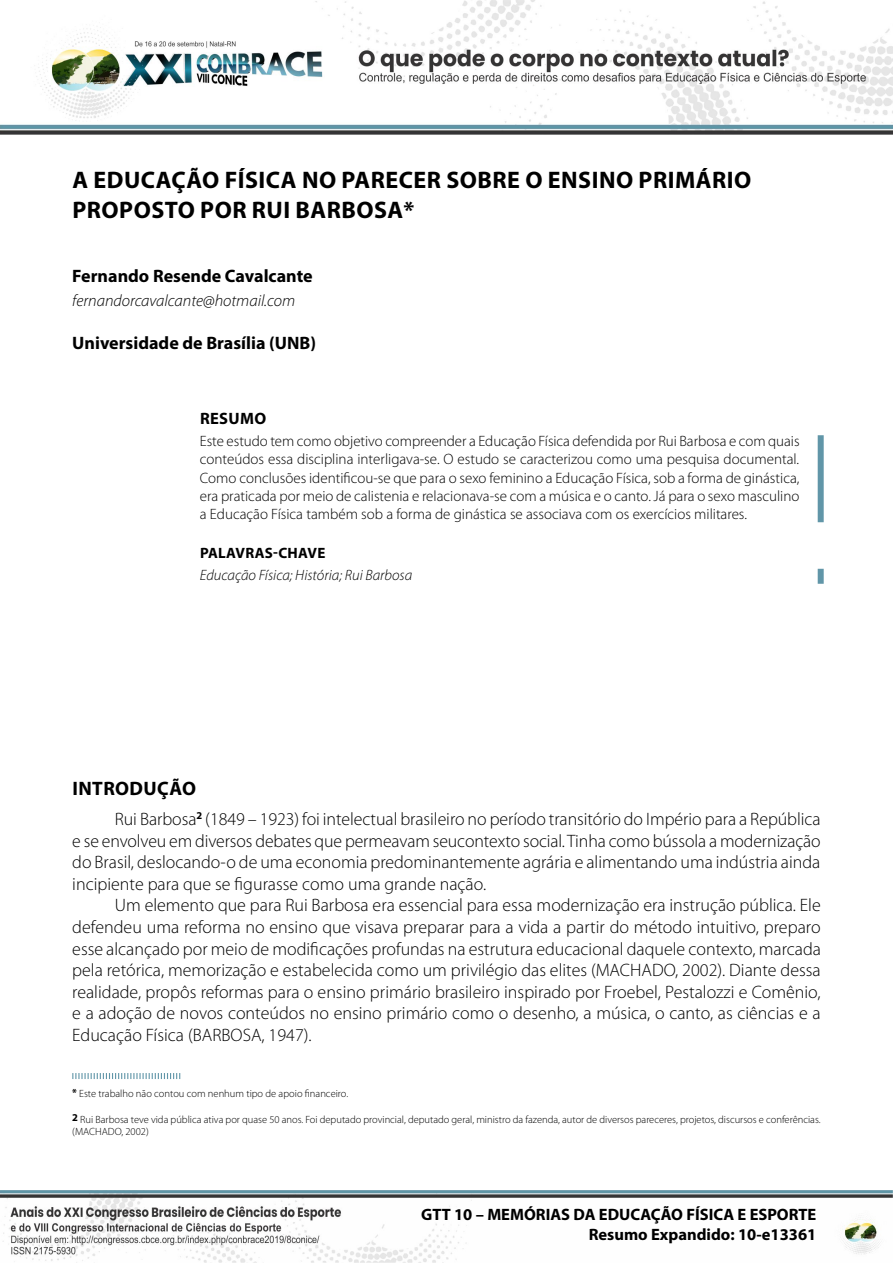
<style>
.page{position:relative;width:893px;height:1263px;background:#fff}
.page>*{position:absolute;margin:0;border:0;box-sizing:border-box;transform-origin:0 0}
.TITULO{font:700 24px/30px "Myriad Pro";letter-spacing:.02em;color:#000}
.SUBTITULOS{font:700 19.5px "Myriad Pro";letter-spacing:.02em;color:#000}
.MIOLO{font:300 18px/21.6px "Myriad Pro";color:#000;text-align:justify}
.AFILIAÇÃO{font:700 18px "Myriad Pro";color:#000}
.AUTORES{font:700 18px "Myriad Pro";color:#000}
.ABSTRACT_1{font:700 16.5px/19.8px "Myriad Pro";color:#000;text-align:right}
.E-MAIL{font:italic 300 16.5px "Myriad Pro";color:#000}
.ABSTRACT_2{font:300 15px/18px "Myriad Pro";color:#000;text-align:justify}
.KEYWORDS_2{font:italic 300 15px "Myriad Pro";color:#000}
.KEYWORDS_1{font:700 15px "Myriad Pro";letter-spacing:.02em;color:#000}
.LEG__RODAPE{font:300 10.5px/12.6px "Myriad Pro";color:#000}
.s1{font-weight:700}
</style>
<div class="page">
<img style="left:0;top:0;width:893px;height:134px">
<img style="left:0;top:1190px;width:893px;height:73px">
<div style="left:818px;top:435px;width:6px;height:87px;background:#6196a8"></div>
<div style="left:818px;top:569px;width:6px;height:15px;background:#6196a8"></div>
<svg style="left:72px;top:1073px;width:108px;height:6px"></svg>
<p class="TITULO" style="left:73px;top:164px;width:680px">A EDUCAÇÃO FÍSICA NO PARECER SOBRE O ENSINO PRIMÁRIO<br>PROPOSTO POR RUI BARBOSA*<sup>1</sup></p>
<p class="AUTORES" style="left:72px;top:264px;width:242px">Fernando Resende Cavalcante</p>
<p class="E-MAIL" style="left:72px;top:291px;width:224px">fernandorcavalcante@hotmail.com</p>
<p class="AFILIAÇÃO" style="left:72px;top:331px;width:245px">Universidade de Brasília (UNB)</p>
<p class="ABSTRACT_1" style="left:200px;top:408px;width:68px">RESUMO</p>
<p class="ABSTRACT_2" style="left:200px;top:432px;width:601px">Este estudo tem como objetivo compreender a Educação Física defendida por Rui Barbosa e com quais conteúdos essa disciplina interligava-se. O estudo se caracterizou como uma pesquisa documental.<br>Como conclusões identificou-se que para o sexo feminino a Educação Física, sob a forma de ginástica, era praticada por meio de calistenia e relacionava-se com a música e o canto. Já para o sexo masculino a Educação Física também sob a forma de ginástica se associava com os exercícios militares.</p>
<p class="KEYWORDS_1" style="left:200px;top:543px;width:127px">PALAVRAS-CHAVE</p>
<p class="KEYWORDS_2" style="left:200px;top:566px;width:214px">Educação Física; História; Rui Barbosa</p>
<p class="SUBTITULOS" style="left:72px;top:775px;width:125px">INTRODUÇÃO</p>
<p class="MIOLO" style="left:72px;top:808px;width:750px;text-indent:43px">Rui Barbosa<sup>2</sup> (1849 – 1923) foi intelectual brasileiro no período transitório do Império para a República e se envolveu em diversos debates que permeavam seucontexto social. Tinha como bússola a modernização do Brasil, deslocando-o de uma economia predominantemente agrária e alimentando uma indústria ainda incipiente para que se figurasse como uma grande nação.</p>
<p class="MIOLO" style="left:72px;top:894px;width:750px;text-indent:43px">Um elemento que para Rui Barbosa era essencial para essa modernização era instrução pública. Ele defendeu uma reforma no ensino que visava preparar para a vida a partir do método intuitivo, preparo esse alcançado por meio de modificações profundas na estrutura educacional daquele contexto, marcada pela retórica, memorização e estabelecida como um privilégio das elites (MACHADO, 2002). Diante dessa realidade, propôs reformas para o ensino primário brasileiro inspirado por Froebel, Pestalozzi e Comênio, e a adoção de novos conteúdos no ensino primário como o desenho, a música, o canto, as ciências e a Educação Física (BARBOSA, 1947).</p>
<p class="LEG__RODAPE" style="left:72px;top:1087px;width:277px"><span class="s1">*</span> Este trabalho não contou com nenhum tipo de apoio financeiro.</p>
<p class="LEG__RODAPE" style="left:72px;top:1113px;width:750px"><span class="s1">2</span> Rui Barbosa teve vida pública ativa por quase 50 anos. Foi deputado provincial, deputado geral, ministro da fazenda, autor de diversos pareceres, projetos, discursos e conferências. (MACHADO, 2002)</p>
<p class="ABSTRACT_1" style="left:421px;top:1204px;width:397px">GTT 10 – MEMÓRIAS DA EDUCAÇÃO FÍSICA E ESPORTE<br>Resumo Expandido: 10-e13361</p>
</div>
